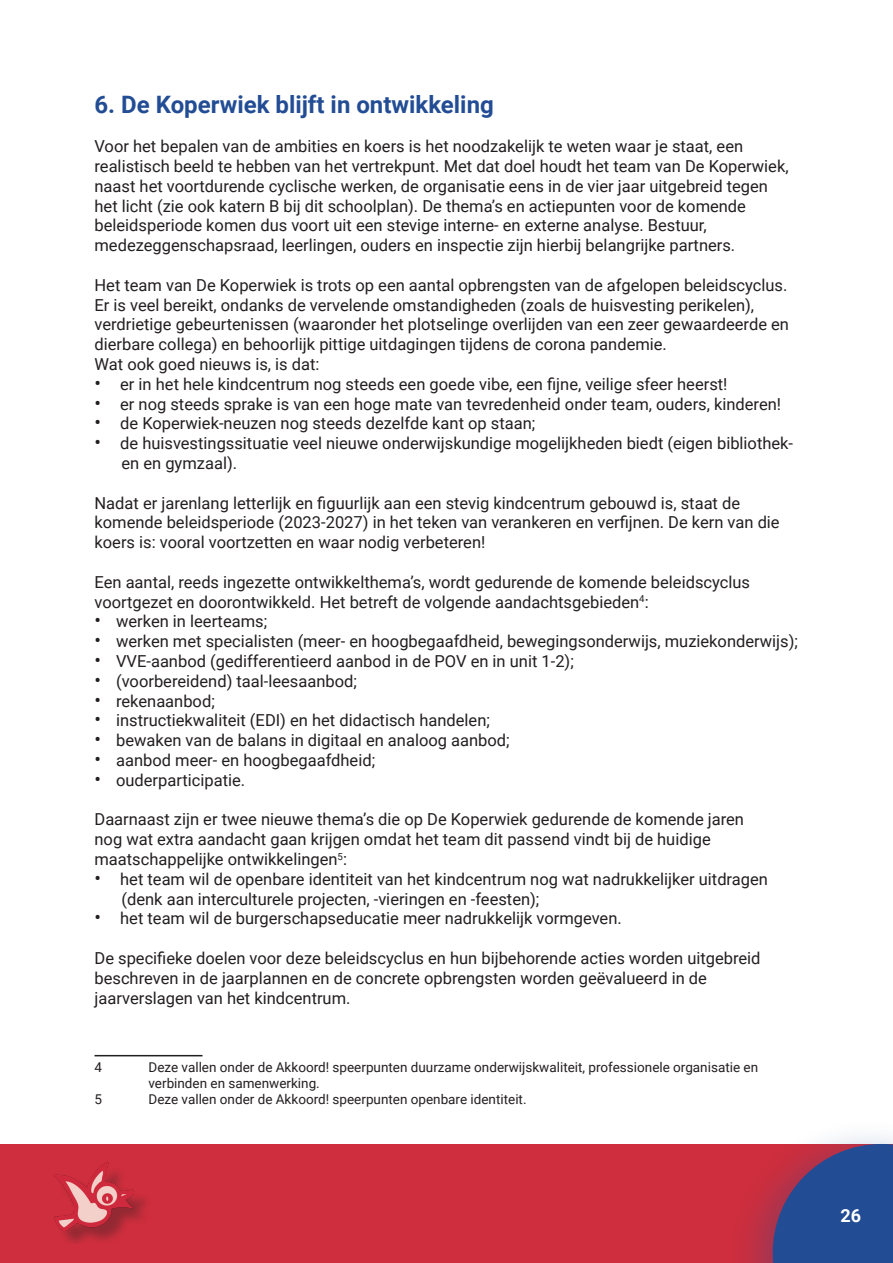
<style>
.page{position:relative;width:893px;height:1263px;background:#fff}
.page>*{position:absolute;margin:0;border:0;box-sizing:border-box;transform-origin:0 0}
.Koperiek_Hoofdstuk_T{font:700 24px "Roboto";color:#224c94}
.t1{font:700 18px "Roboto";color:#fff}
.Koperwiek_Paragraag{font:16.5px/19.8px "Roboto";color:#231f20}
.Koperwiek_Voetnoot{font:13.5px/16.2px "Roboto";color:#231f20}
.s1{font-size:19.5px}
</style>
<div class="page">
<div style="left:0;top:1144px;width:893px;height:119px;background:#ce2e3d"></div>
<div style="left:728px;top:1118px;width:165px;height:145px;background:#224c94;opacity:.27"></div>
<svg style="left:773px;top:1144px;width:120px;height:119px;background:#3e4685"></svg>
<div style="left:58px;top:1165px;width:95px;height:79px;background:#231f20;opacity:.34"></div>
<img style="left:54px;top:1162px;width:81px;height:68px">
<hr style="left:94px;top:1055px;width:108px;height:1px;background:#231f20">
<p class="Koperiek_Hoofdstuk_T" style="left:94px;top:87px;width:401px">6. De Koperwiek blijft in ontwikkeling</p>
<p class="Koperwiek_Paragraag" style="left:94px;top:136px;width:696px">Voor het bepalen van de ambities en koers is het noodzakelijk te weten waar je staat, een realistisch beeld te hebben van het vertrekpunt. Met dat doel houdt het team van De Koperwiek, naast het voortdurende cyclische werken, de organisatie eens in de vier jaar uitgebreid tegen het licht (zie ook katern B bij dit schoolplan). De thema’s en actiepunten voor de komende beleidsperiode komen dus voort uit een stevige interne- en externe analyse. Bestuur, medezeggenschapsraad, leerlingen, ouders en inspectie zijn hierbij belangrijke partners.</p>
<p class="Koperwiek_Paragraag" style="left:94px;top:274px;width:696px">Het team van De Koperwiek is trots op een aantal opbrengsten van de afgelopen beleidscyclus.<br>Er is veel bereikt, ondanks de vervelende omstandigheden (zoals de huisvesting perikelen), verdrietige gebeurtenissen (waaronder het plotselinge overlijden van een zeer gewaardeerde en dierbare collega) en behoorlijk pittige uitdagingen tijdens de corona pandemie.</p>
<p class="Koperwiek_Paragraag" style="left:94px;top:354px;width:226px">Wat ook goed nieuws is, is dat:</p>
<p class="Koperwiek_Paragraag" style="left:94px;top:373px;width:634px"><span class="s1">•</span> er in het hele kindcentrum nog steeds een goede vibe, een fijne, veilige sfeer heerst!</p>
<p class="Koperwiek_Paragraag" style="left:94px;top:393px;width:688px"><span class="s1">•</span> er nog steeds sprake is van een hoge mate van tevredenheid onder team, ouders, kinderen!</p>
<p class="Koperwiek_Paragraag" style="left:94px;top:413px;width:442px"><span class="s1">•</span> de Koperwiek-neuzen nog steeds dezelfde kant op staan;</p>
<p class="Koperwiek_Paragraag" style="left:122px;top:433px;width:673px;text-indent:-27px"><span class="s1">•</span> de huisvestingssituatie veel nieuwe onderwijskundige mogelijkheden biedt (eigen bibliothek&shy;en en gymzaal).</p>
<p class="Koperwiek_Paragraag" style="left:94px;top:492px;width:687px">Nadat er jarenlang letterlijk en figuurlijk aan een stevig kindcentrum gebouwd is, staat de komende beleidsperiode (2023-2027) in het teken van verankeren en verfijnen. De kern van die koers is: vooral voortzetten en waar nodig verbeteren!</p>
<p class="Koperwiek_Paragraag" style="left:94px;top:571px;width:657px">Een aantal, reeds ingezette ontwikkelthema’s, wordt gedurende de komende beleidscyclus voortgezet en doorontwikkeld. Het betreft de volgende aandachtsgebieden<sup>4</sup>:</p>
<p class="Koperwiek_Paragraag" style="left:94px;top:611px;width:174px"><span class="s1">•</span> werken in leerteams;</p>
<p class="Koperwiek_Paragraag" style="left:94px;top:631px;width:705px"><span class="s1">•</span> werken met specialisten (meer- en hoogbegaafdheid, bewegingsonderwijs, muziekonderwijs);</p>
<p class="Koperwiek_Paragraag" style="left:94px;top:651px;width:481px"><span class="s1">•</span> VVE-aanbod (gedifferentieerd aanbod in de POV en in unit 1-2);</p>
<p class="Koperwiek_Paragraag" style="left:94px;top:670px;width:264px"><span class="s1">•</span> (voorbereidend) taal-leesaanbod;</p>
<p class="Koperwiek_Paragraag" style="left:94px;top:690px;width:122px"><span class="s1">•</span> rekenaanbod;</p>
<p class="Koperwiek_Paragraag" style="left:94px;top:710px;width:397px"><span class="s1">•</span> instructiekwaliteit (EDI) en het didactisch handelen;</p>
<p class="Koperwiek_Paragraag" style="left:94px;top:730px;width:417px"><span class="s1">•</span> bewaken van de balans in digitaal en analoog aanbod;</p>
<p class="Koperwiek_Paragraag" style="left:94px;top:750px;width:282px"><span class="s1">•</span> aanbod meer- en hoogbegaafdheid;</p>
<p class="Koperwiek_Paragraag" style="left:94px;top:769px;width:152px"><span class="s1">•</span> ouderparticipatie.</p>
<p class="Koperwiek_Paragraag" style="left:94px;top:809px;width:651px">Daarnaast zijn er twee nieuwe thema’s die op De Koperwiek gedurende de komende jaren nog wat extra aandacht gaan krijgen omdat het team dit passend vindt bij de huidige maatschappelijke ontwikkelingen<sup>5</sup>:</p>
<p class="Koperwiek_Paragraag" style="left:122px;top:868px;width:648px;text-indent:-27px"><span class="s1">•</span> het team wil de openbare identiteit van het kindcentrum nog wat nadrukkelijker uitdragen (denk aan interculturele projecten, -vieringen en -feesten);</p>
<p class="Koperwiek_Paragraag" style="left:94px;top:908px;width:529px"><span class="s1">•</span> het team wil de burgerschapseducatie meer nadrukkelijk vormgeven.</p>
<p class="Koperwiek_Paragraag" style="left:94px;top:948px;width:668px">De specifieke doelen voor deze beleidscyclus en hun bijbehorende acties worden uitgebreid beschreven in de jaarplannen en de concrete opbrengsten worden geëvalueerd in de jaarverslagen van het kindcentrum.</p>
<p class="Koperwiek_Voetnoot" style="left:94px;top:1058px;width:9px">4</p>
<p class="Koperwiek_Voetnoot" style="left:148px;top:1058px;width:611px">Deze vallen onder de Akkoord! speerpunten duurzame onderwijskwaliteit, professionele organisatie en verbinden en samenwerking.</p>
<p class="Koperwiek_Voetnoot" style="left:94px;top:1091px;width:9px">5</p>
<p class="Koperwiek_Voetnoot" style="left:148px;top:1091px;width:380px">Deze vallen onder de Akkoord! speerpunten openbare identiteit.</p>
<p class="t1" style="left:840px;top:1203px;width:22px">26</p>
</div>
